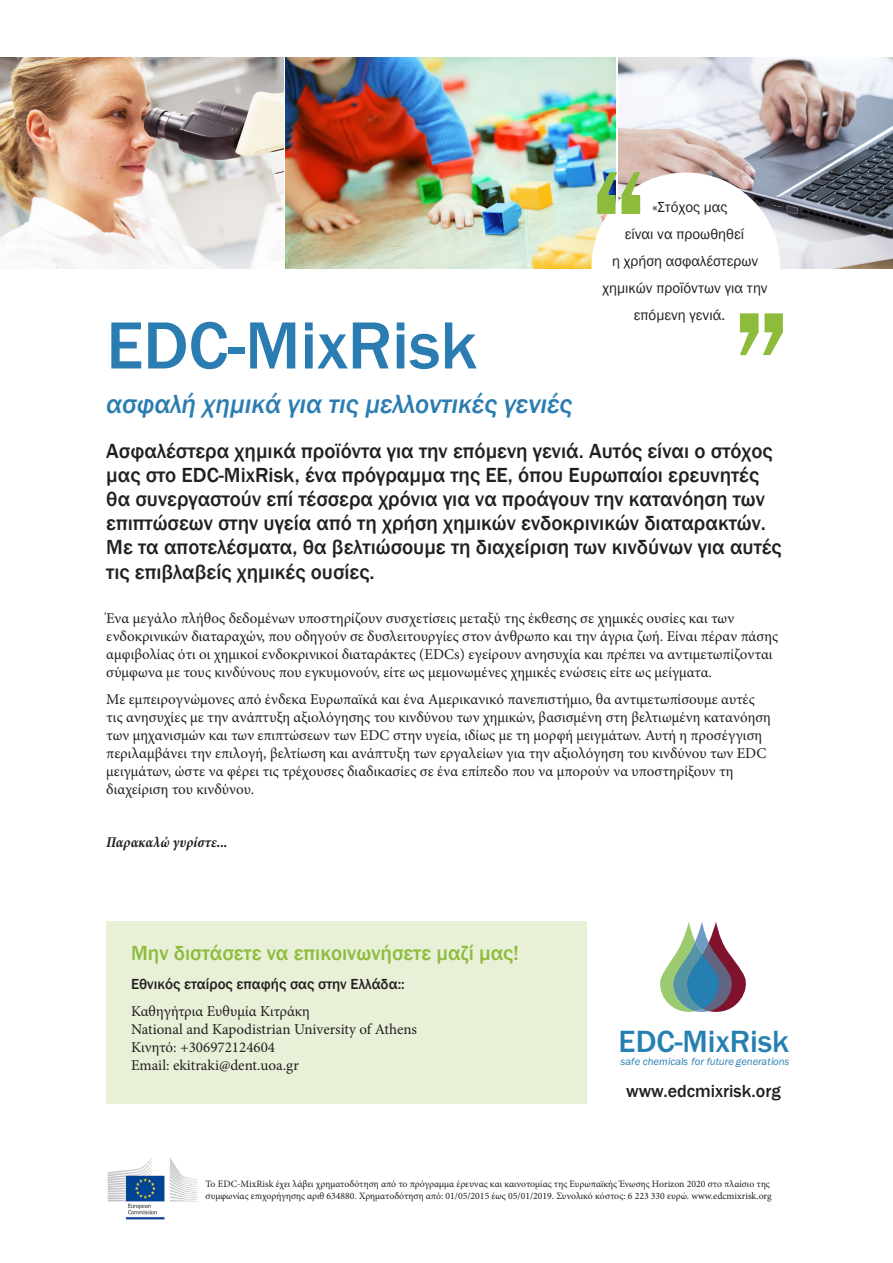
<style>
.page{position:relative;width:893px;height:1263px;background:#fff}
.page>*{position:absolute;margin:0;border:0;box-sizing:border-box;transform-origin:0 0}
.t1{font:500 69px "Franklin Gothic";color:#2a7cb1}
.t2{font:500 31.8px "Franklin Gothic";color:#267fb1}
.t3{font:italic 500 27px "Franklin Gothic";color:#2a7cb1}
.t4{font:500 21px/24px "Franklin Gothic";color:#231f20}
.t5{font:500 21px "Franklin Gothic";color:#8dbb3c}
.t6{font:500 18px "Franklin Gothic";color:#231f20}
.t7{font:15px/18px "Minion Pro";color:#231f20}
.t8{font:15px "Franklin Gothic";color:#231f20}
.t9{font:500 15px "Franklin Gothic";color:#231f20}
.t10{font:italic 700 condensed 15px "Minion Pro";color:#231f20}
.t11{font:italic 10.65px "Franklin Gothic";color:#267fb1}
.t12{font:9.75px/12px "Minion Pro";color:#231f20}
</style>
<div class="page">
<img style="left:618px;top:58px;width:275px;height:211px">
<div style="left:106px;top:921px;width:481px;height:182px;background:#e8f1d8"></div>
<svg style="left:660px;top:922px;width:86px;height:90px"></svg>
<img style="left:0;top:57px;width:283px;height:212px">
<img style="left:286px;top:57px;width:330px;height:212px">
<img style="left:107px;top:1158px;width:90px;height:62px">
<div style="left:591px;top:173px;width:189px;height:188px;background:#fff;border-radius:50%"></div>
<svg style="left:597px;top:172px;width:43px;height:42px;background:#a0bd76"></svg>
<svg style="left:740px;top:313px;width:43px;height:42px"></svg>
<p class="t8" style="left:652px;top:197px;width:76px">«Στόχος μας</p>
<p class="t8" style="left:625px;top:224px;width:121px">είναι να προωθηθεί</p>
<p class="t8" style="left:612px;top:251px;width:148px">η χρήση ασφαλέστερων</p>
<p class="t8" style="left:602px;top:278px;width:167px">χημικών προϊόντων για την</p>
<p class="t8" style="left:634px;top:305px;width:93px">επόμενη γενιά.</p>
<p class="t1" style="left:106px;top:303px;width:372px">EDC-MixRisk</p>
<p class="t3" style="left:106px;top:388px;width:468px">ασφαλή χημικά για τις μελλοντικές γενιές</p>
<p class="t4" style="left:106px;top:440px;width:677px">Ασφαλέστερα χημικά προϊόντα για την επόμενη γενιά. Αυτός είναι ο στόχος μας στο EDC-MixRisk, ένα πρόγραμμα της ΕΕ, όπου Ευρωπαίοι ερευνητές θα συνεργαστούν επί τέσσερα χρόνια για να προάγουν την κατανόηση των επιπτώσεων στην υγεία από τη χρήση χημικών ενδοκρινικών διαταρακτών.<br>Με τα αποτελέσματα, θα βελτιώσουμε τη διαχείριση των κινδύνων για αυτές τις επιβλαβείς χημικές ουσίες.</p>
<p class="t7" style="left:106px;top:609px;width:673px">Ένα μεγάλο πλήθος δεδομένων υποστηρίζουν συσχετίσεις μεταξύ της έκθεσης σε χημικές ουσίες και των ενδοκρινικών διαταραχών, που οδηγούν σε δυσλειτουργίες στον άνθρωπο και την άγρια ζωή. Είναι πέραν πάσης αμφιβολίας ότι οι χημικοί ενδοκρινικοί διαταράκτες (EDCs) εγείρουν ανησυχία και πρέπει να αντιμετωπίζονται σύμφωνα με τους κινδύνους που εγκυμονούν, είτε ως μεμονωμένες χημικές ενώσεις είτε ως μείγματα.</p>
<p class="t7" style="left:106px;top:690px;width:666px">Με εμπειρογνώμονες από ένδεκα Ευρωπαϊκά και ένα Αμερικανικό πανεπιστήμιο, θα αντιμετωπίσουμε αυτές τις ανησυχίες με την ανάπτυξη αξιολόγησης του κινδύνου των χημικών, βασισμένη στη βελτιωμένη κατανόηση των μηχανισμών και των επιπτώσεων των EDC στην υγεία, ιδίως με τη μορφή μειγμάτων. Αυτή η προσέγγιση περιλαμβάνει την επιλογή, βελτίωση και ανάπτυξη των εργαλείων για την αξιολόγηση του κινδύνου των EDC μειγμάτων, ώστε να φέρει τις τρέχουσες διαδικασίες σε ένα επίπεδο που να μπορούν να υποστηρίξουν τη διαχείριση του κινδύνου.</p>
<p class="t10" style="left:106px;top:831px;width:123px">Παρακαλώ γυρίστε...</p>
<p class="t5" style="left:131px;top:940px;width:389px">Μην διστάσετε να επικοινωνήσετε μαζί μας!</p>
<p class="t9" style="left:131px;top:975px;width:275px">Εθνικός εταίρος επαφής σας στην Ελλάδα::</p>
<p class="t7" style="left:131px;top:1002px;width:180px">Καθηγήτρια Ευθυμία Κιτράκη</p>
<p class="t7" style="left:131px;top:1020px;width:287px">National and Kapodistrian University of Athens</p>
<p class="t7" style="left:131px;top:1038px;width:146px">Κινητό: +306972124604</p>
<p class="t7" style="left:131px;top:1056px;width:169px">Email: ekitraki@dent.uoa.gr</p>
<p class="t2" style="left:619px;top:1022px;width:172px">EDC-MixRisk</p>
<p class="t11" style="left:621px;top:1054px;width:170px">safe chemicals for future generations</p>
<p class="t6" style="left:626px;top:1080px;width:156px">www.edcmixrisk.org</p>
<p class="t12" style="left:206px;top:1178px;width:568px">Το EDC-MixRisk έχει λάβει χρηματοδότηση από το πρόγραμμα έρευνας και καινοτομίας της Ευρωπαϊκής Ένωσης Horizon 2020 στο πλαίσιο της συμφωνίας επιχορήγησης αριθ 634880. Χρηματοδότηση από: 01/05/2015 έως 05/01/2019. Συνολικό κόστος: 6 223 330 ευρώ. www.edcmixrisk.org</p>
</div>
